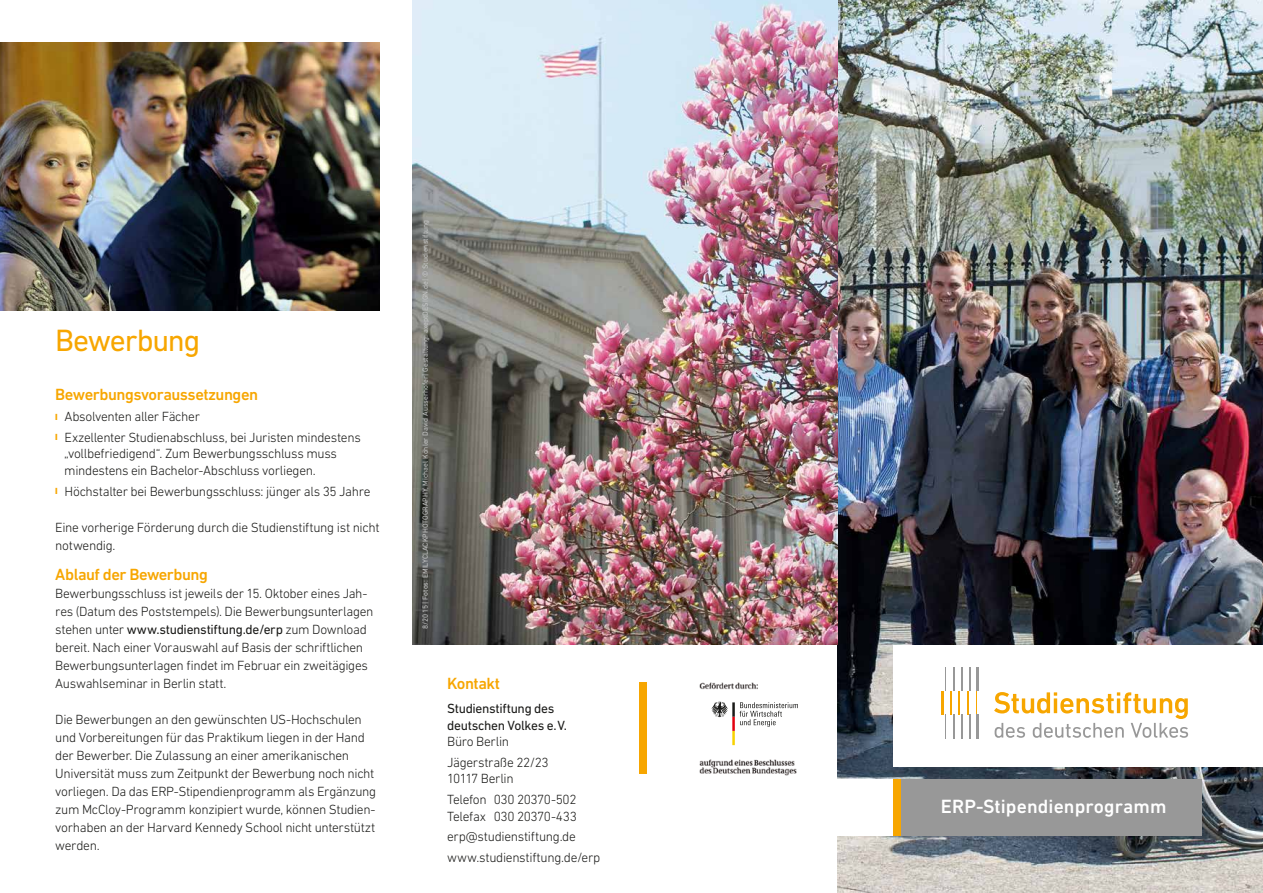
<style>
.page{position:relative;width:1263px;height:893px;background:#fff}
.page>*{position:absolute;margin:0;border:0;box-sizing:border-box;transform-origin:0 0}
.t1{font:31.35px "DIN Next LT Pro";letter-spacing:-.04em;color:#f7a600}
.t2{font:500 19.5px "DIN Next LT Pro";letter-spacing:.005em;color:#fff}
.t3{font:500 16.5px "DIN Next LT Pro";letter-spacing:-.03em;color:#f7a600}
.t4{font:300 13.5px/18px "DIN Next LT Pro";letter-spacing:-.025em;color:#1a1a18}
.t5{font:13.5px/16.5px "DIN Next LT Pro";letter-spacing:-.025em;color:#1a1a18}
.t6{font:7.5px "DIN Next LT Pro";color:#c5c6c6}
.s1{font-weight:800;font-size:9px;color:#f7a600}
.s2{font-weight:400}
</style>
<div class="page">
<img style="left:838px;top:0;width:425px;height:893px">
<img style="left:412px;top:0;width:426px;height:645px">
<img style="left:0;top:43px;width:379px;height:267px">
<div style="left:893px;top:645px;width:370px;height:122px;background:#fff"></div>
<svg style="left:994px;top:692px;width:194px;height:46px"></svg>
<svg style="left:945px;top:668px;width:1px;height:23px"></svg>
<svg style="left:953px;top:668px;width:1px;height:23px"></svg>
<hr style="left:961px;top:668px;width:2px;height:23px;background:#989898">
<hr style="left:969px;top:668px;width:2px;height:23px;background:#989898">
<hr style="left:977px;top:668px;width:2px;height:23px;background:#989898">
<svg style="left:976px;top:691px;width:1px;height:24px"></svg>
<svg style="left:967px;top:691px;width:1px;height:24px"></svg>
<hr style="left:958px;top:691px;width:2px;height:24px;background:#f7a600">
<hr style="left:950px;top:691px;width:2px;height:24px;background:#f7a600">
<hr style="left:941px;top:691px;width:2px;height:24px;background:#f7a600">
<svg style="left:945px;top:715px;width:1px;height:24px"></svg>
<svg style="left:953px;top:715px;width:1px;height:24px"></svg>
<hr style="left:961px;top:715px;width:2px;height:24px;background:#989898">
<hr style="left:969px;top:715px;width:2px;height:24px;background:#989898">
<hr style="left:977px;top:715px;width:2px;height:24px;background:#989898">
<div style="left:838px;top:779px;width:363px;height:57px;background:#989898"></div>
<div style="left:893px;top:779px;width:7px;height:57px;background:#f7a600"></div>
<div style="left:838px;top:779px;width:55px;height:57px;background:#fff"></div>
<div style="left:639px;top:682px;width:8px;height:91px;background:#f7a600"></div>
<img style="left:699px;top:682px;width:98px;height:94px">
<div style="left:708px;top:699px;width:92px;height:50px;background:#fff"></div>
<svg style="left:711px;top:702px;width:87px;height:43px"></svg>
<h1 class="t1" style="left:55px;top:322px;width:147px">Bewerbung</h1>
<p class="t3" style="left:55px;top:385px;width:204px">Bewerbungsvoraussetzungen</p>
<p class="t4" style="left:55px;top:406px;width:307px;line-height:20.7px"><span class="s1">ı</span> Absolventen aller Fächer<br><span class="s1">ı</span> Exzellenter Studienabschluss, bei Juristen mindestens</p>
<p class="t4" style="left:64px;top:445px;width:274px;line-height:16.5px">„vollbefriedigend“. Zum Bewerbungsschluss muss mindestens ein Bachelor-Abschluss vorliegen.</p>
<p class="t4" style="left:55px;top:482px;width:317px"><span class="s1">ı</span> Höchstalter bei Bewerbungsschluss: jünger als 35 Jahre</p>
<p class="t4" style="left:55px;top:518px;width:326px">Eine vorherige Förderung durch die Studienstiftung ist nicht notwendig.</p>
<p class="t3" style="left:55px;top:565px;width:154px">Ablauf der Bewerbung</p>
<p class="t4" style="left:55px;top:585px;width:320px">Bewerbungsschluss ist jeweils der 15. Oktober eines Jah&shy;res (Datum des Poststempels). Die Bewerbungsunterlagen stehen unter <span class="s2">www.studienstiftung.de/erp</span> zum Download bereit. Nach einer Vorauswahl auf Basis der schriftlichen Bewerbungsunterlagen findet im Februar ein zweitägiges Auswahlseminar in Berlin statt.</p>
<p class="t4" style="left:55px;top:711px;width:322px">Die Bewerbungen an den gewünschten US-Hochschulen und Vorbereitungen für das Praktikum liegen in der Hand der Bewerber. Die Zulassung an einer amerikanischen Universität muss zum Zeitpunkt der Bewerbung noch nicht vorliegen. Da das ERP-Stipendienprogramm als Ergänzung zum McCloy-Programm konzipiert wurde, können Studien&shy;vorhaben an der Harvard Kennedy School nicht unterstützt werden.</p>
<p class="t6" style="left:421px;top:629px;width:411px;rotate:-90deg">8/2015 | Fotos: EMILYCLACKPHOTOGRAPHY, Michael Köhler David Ausserhofer| Gestaltung: axeptDESIGN.de| © Studienstiftung</p>
<p class="t3" style="left:447px;top:673px;width:54px">Kontakt</p>
<p class="t5" style="left:447px;top:700px;width:121px">Studienstiftung des deutschen Volkes e.V.</p>
<p class="t4" style="left:447px;top:731px;width:103px;line-height:20.7px">Büro Berlin<br>Jägerstraße 22/23</p>
<p class="t4" style="left:447px;top:768px;width:131px;line-height:20.7px">10117 Berlin<br>Telefon 030 20370-502</p>
<p class="t4" style="left:447px;top:806px;width:155px;line-height:20.7px">Telefax 030 20370-433 erp@studienstiftung.de www.studienstiftung.de/erp</p>
<h2 class="t2" style="left:941px;top:795px;width:227px">ERP-Stipendienprogramm</h2>
</div>
